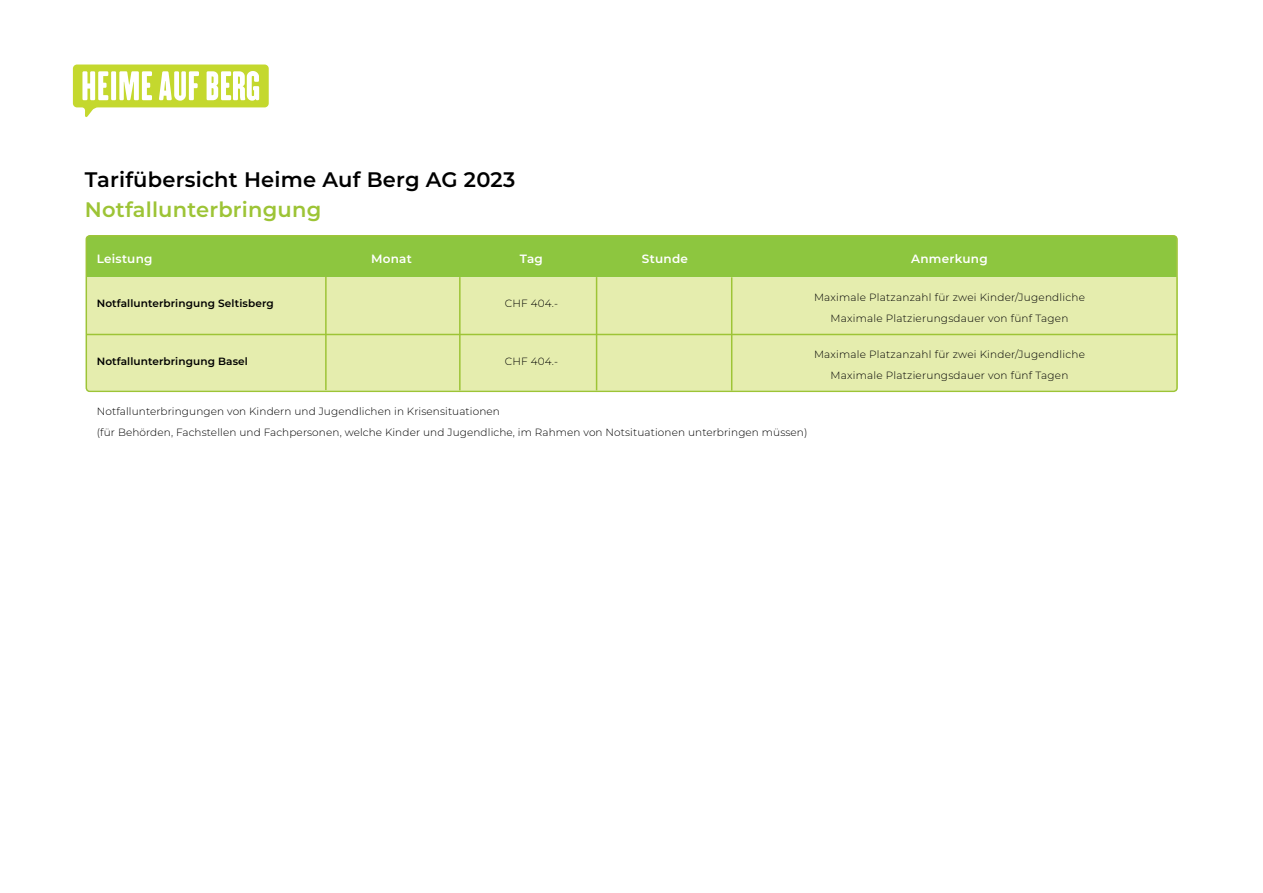
<style>
.page{position:relative;width:1263px;height:893px;background:#fff}
.page>*{position:absolute;margin:0;border:0;box-sizing:border-box;transform-origin:0 0}
.t1{font:600 21px "Montserrat";letter-spacing:.01em;color:#000}
.t2{font:600 21px "Montserrat";letter-spacing:.01em;color:#9dc436}
.t3{font:600 12px "Montserrat";letter-spacing:.02em;color:#fff}
.t4{font:300 10.5px/21px "Montserrat";letter-spacing:.01em;color:#000;text-align:center}
.t5{font:600 10.5px "Montserrat";letter-spacing:.01em;color:#000}
</style>
<div class="page">
<svg style="left:73px;top:65px;width:196px;height:52px"></svg>
<div style="left:86px;top:235px;width:1089px;height:42px;background:#8dc63f"></div>
<div style="left:86px;top:277px;width:1089px;height:114px;background:#e5edae"></div>
<div style="left:86px;top:235px;width:1092px;height:157px;border:2px solid #9dc436;border-radius:4px"></div>
<hr style="left:86px;top:334px;width:1092px;height:1px;background:#9dc436">
<hr style="left:325px;top:277px;width:2px;height:113px;background:#9dc436">
<hr style="left:459px;top:277px;width:2px;height:113px;background:#9dc436">
<hr style="left:596px;top:277px;width:1px;height:113px;background:#9dc436">
<hr style="left:731px;top:277px;width:1px;height:114px;background:#9dc436">
<h1 class="t1" style="left:85px;top:164px;width:432px">Tarifübersicht Heime Auf Berg AG 2023</h1>
<h1 class="t2" style="left:85px;top:194px;width:238px">Notfallunterbringung</h1>
<p class="t3" style="left:97px;top:250px;width:57px">Leistung</p>
<p class="t3" style="left:371px;top:250px;width:42px">Monat</p>
<p class="t3" style="left:642px;top:250px;width:47px">Stunde</p>
<p class="t5" style="left:97px;top:295px;width:178px">Notfallunterbringung Seltisberg</p>
<p class="t3" style="left:520px;top:250px;width:25px">Tag</p>
<p class="t3" style="left:911px;top:250px;width:78px">Anmerkung</p>
<p class="t4" style="left:814px;top:287px;width:272px">Maximale Platzanzahl für zwei Kinder/Jugendliche<br>Maximale Platzierungsdauer von fünf Tagen</p>
<p class="t4" style="left:505px;top:292px;width:55px">CHF 404.-</p>
<p class="t4" style="left:505px;top:351px;width:55px">CHF 404.-</p>
<p class="t4" style="left:814px;top:344px;width:272px">Maximale Platzanzahl für zwei Kinder/Jugendliche<br>Maximale Platzierungsdauer von fünf Tagen</p>
<p class="t5" style="left:97px;top:354px;width:153px">Notfallunterbringung Basel</p>
<p class="t4" style="left:97px;top:400px;width:712px;text-align:left">Notfallunterbringungen von Kindern und Jugendlichen in Krisensituationen<br>(für Behörden, Fachstellen und Fachpersonen, welche Kinder und Jugendliche, im Rahmen von Notsituationen unterbringen müssen)</p>
</div>
